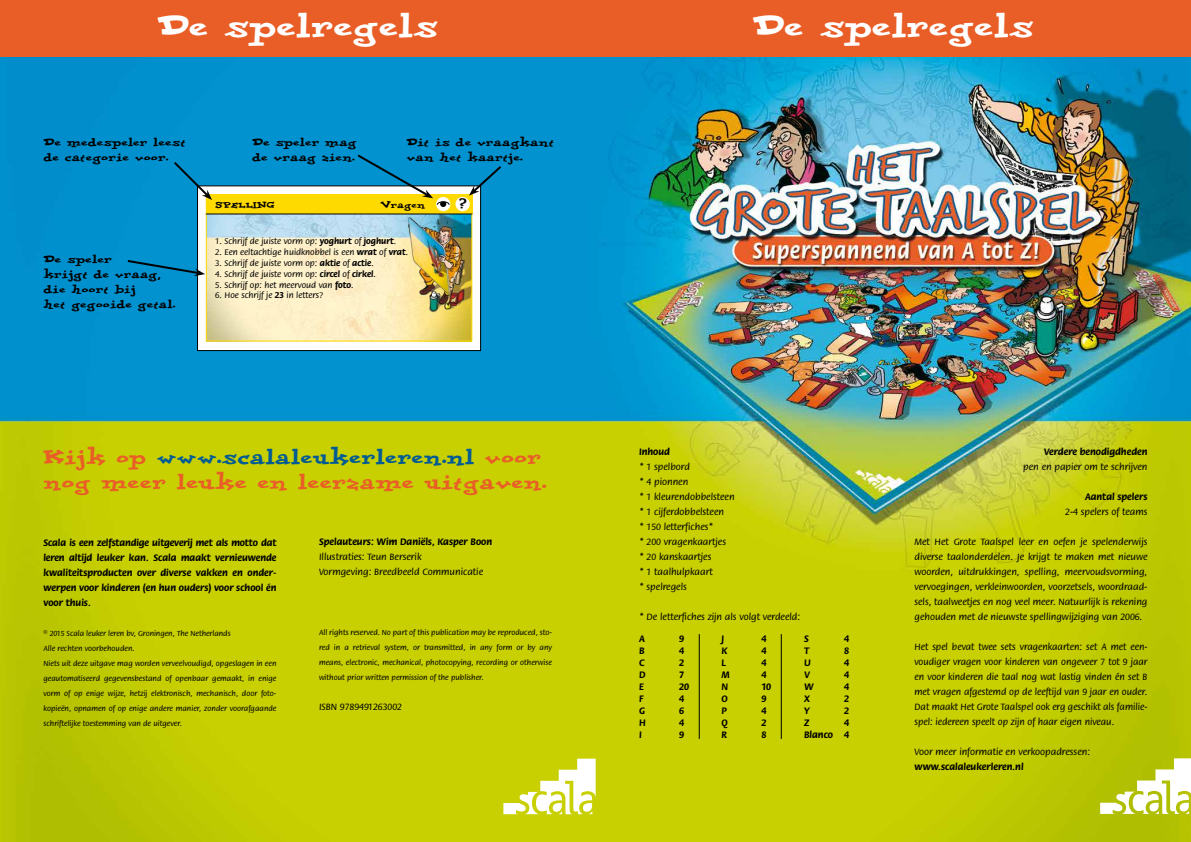
<style>
.page{position:relative;width:1191px;height:842px;background:#fff}
.page>*{position:absolute;margin:0;border:0;box-sizing:border-box;transform-origin:0 0}
.t1{font:900 35px "Dolores";color:#fff}
.t2{font:900 22px/25px "Dolores";color:#e95e27}
.t3{font:900 13px "Dolores";color:#000}
.t4{font:900 12px/15px "Dolores";color:#000}
.t5{font:500 10px/15px "Flora";color:#000}
.t6{font:700 10px/15px "Flora";color:#000;text-align:justify}
.t7{font:900 10px "Dolores";color:#000}
.t8{font:500 9px "Flora";color:#000}
.t9{font:900 9px "Dolores";color:#000}
.t10{font:500 8px/15px "Flora";color:#000}
.s1{font-weight:700}
.s2{color:#005b94}
</style>
<div class="page">
<img style="left:0;top:57px;width:1191px;height:785px">
<svg style="left:503px;top:759px;width:92px;height:55px"></svg>
<svg style="left:1100px;top:758px;width:91px;height:56px"></svg>
<hr style="left:698px;top:634px;width:2px;height:105px;background:#000">
<hr style="left:781px;top:634px;width:1px;height:105px;background:#000">
<div style="left:0;top:0;width:1191px;height:57px;background:#e95e27"></div>
<div style="left:197px;top:186px;width:284px;height:165px;background:#fff;border:1px solid #000"></div>
<img style="left:208px;top:214px;width:262px;height:126px">
<div style="left:206px;top:194px;width:266px;height:148px;border:1px solid #ffda00"></div>
<div style="left:206px;top:194px;width:266px;height:20px;background:#ffda00"></div>
<hr style="left:206px;top:213px;width:266px;height:1px;background:#000">
<div style="left:436px;top:197px;width:14px;height:14px;background:#fff;border-radius:50%"></div>
<div style="left:455px;top:197px;width:15px;height:14px;background:#fff;border-radius:50%"></div>
<svg style="left:172px;top:160px;width:40px;height:40px;background:#188ebd"></svg>
<svg style="left:355px;top:153px;width:94px;height:54px"></svg>
<svg style="left:469px;top:164px;width:34px;height:32px"></svg>
<svg style="left:126px;top:259px;width:79px;height:17px"></svg>
<h1 class="t1" style="left:157px;top:8px;width:283px">De spelregels</h1>
<h1 class="t1" style="left:752px;top:8px;width:283px">De spelregels</h1>
<p class="t4" style="left:44px;top:135px;width:144px">De medespeler leest de categorie voor.</p>
<p class="t4" style="left:44px;top:252px;width:133px">De speler<br>krijgt de vraag, die hoort bij<br>het gegooide getal.</p>
<p class="t4" style="left:252px;top:135px;width:106px">De speler mag de vraag zien.</p>
<p class="t4" style="left:406px;top:136px;width:149px;line-height:14.4px">Dit is de vraagkant van het kaartje.</p>
<p class="t9" style="left:215px;top:201px;width:61px">SPELLING</p>
<p class="t7" style="left:381px;top:200px;width:46px">Vragen</p>
<p class="t8" style="left:215px;top:237px;width:183px">1. Schrijf de juiste vorm op: <span class="s1">yoghurt</span> of <span class="s1">joghurt</span>.</p>
<p class="t8" style="left:215px;top:248px;width:194px">2. Een eeltachtige huidknobbel is een <span class="s1">wrat</span> of <span class="s1">vrat</span>.</p>
<p class="t8" style="left:215px;top:258px;width:160px">3. Schrijf de juiste vorm op: <span class="s1">aktie</span> of <span class="s1">actie</span>.</p>
<p class="t8" style="left:215px;top:269px;width:162px">4. Schrijf de juiste vorm op: <span class="s1">circel</span> of <span class="s1">cirkel</span>.</p>
<p class="t8" style="left:215px;top:280px;width:140px">5. Schrijf op: het meervoud van <span class="s1">foto</span>.</p>
<p class="t8" style="left:215px;top:291px;width:109px">6. Hoe schrijf je <span class="s1">23</span> in letters?</p>
<h3 class="t3" style="left:459px;top:197px;width:9px">?</h3>
<h2 class="t2" style="left:44px;top:445px;width:505px">Kijk op <span class="s2">www.scalaleukerleren.nl</span> voor nog meer leuke en leerzame uitgaven.</h2>
<p class="t6" style="left:44px;top:536px;width:234px">Scala is een zelfstandige uitgeverij met als motto dat leren altijd leuker kan. Scala maakt vernieuwende kwaliteitsproducten over diverse vakken en onder&shy;werpen voor kinderen (en hun ouders) voor school én voor thuis.</p>
<p class="t10" style="left:44px;top:626px;width:234px">© 2015 Scala leuker leren bv, Groningen, The Netherlands<br>Alle rechten voorbehouden.<br>Niets uit deze uitgave mag worden verveelvoudigd, opgeslagen in een geautomatiseerd gegevensbestand of openbaar gemaakt, in enige vorm of op enige wijze, hetzij elektronisch, mechanisch, door foto&shy;kopieën, opnamen of op enige andere manier, zonder voorafgaande schriftelijke toestemming van de uitgever.</p>
<p class="t6" style="left:319px;top:534px;width:175px">Spelauteurs: Wim Daniëls, Kasper Boon</p>
<p class="t5" style="left:319px;top:549px;width:166px">Illustraties: Teun Berserik<br>Vormgeving: Breedbeeld Communicatie</p>
<p class="t10" style="left:319px;top:625px;width:234px;text-align:justify">All rights reserved. No part of this publication may be reproduced, sto&shy;red in a retrieval system, or transmitted, in any form or by any means, electronic, mechanical, photocopying, recording or otherwise without prior written permission of the publisher.</p>
<p class="t5" style="left:319px;top:699px;width:84px">ISBN 9789491263002</p>
<p class="t6" style="left:639px;top:445px;width:32px">Inhoud</p>
<p class="t5" style="left:639px;top:460px;width:97px">* 1 spelbord<br>* 4 pionnen<br>* 1 kleurendobbelsteen * 1 cijferdobbelsteen<br>* 150 letterfiches*<br>* 200 vragenkaartjes<br>* 20 kanskaartjes<br>* 1 taalhulpkaart<br>* spelregels</p>
<p class="t5" style="left:639px;top:610px;width:163px">* De letterfiches zijn als volgt verdeeld:</p>
<p class="t6" style="left:639px;top:632px;width:7px">A</p>
<p class="t6" style="left:679px;top:632px;width:6px">9</p>
<p class="t6" style="left:639px;top:644px;width:7px">B</p>
<p class="t6" style="left:679px;top:644px;width:6px">4</p>
<p class="t6" style="left:639px;top:656px;width:7px">C</p>
<p class="t6" style="left:679px;top:656px;width:6px">2</p>
<p class="t6" style="left:639px;top:668px;width:8px">D</p>
<p class="t6" style="left:679px;top:668px;width:6px">7</p>
<p class="t6" style="left:639px;top:680px;width:6px">E</p>
<p class="t6" style="left:679px;top:680px;width:11px">20</p>
<p class="t6" style="left:639px;top:692px;width:6px">F</p>
<p class="t6" style="left:679px;top:692px;width:6px">4</p>
<p class="t6" style="left:639px;top:704px;width:7px">G</p>
<p class="t6" style="left:679px;top:704px;width:6px">6</p>
<p class="t6" style="left:639px;top:716px;width:8px">H</p>
<p class="t6" style="left:679px;top:716px;width:6px">4</p>
<p class="t6" style="left:639px;top:728px;width:4px">I</p>
<p class="t6" style="left:679px;top:728px;width:6px">9</p>
<p class="t6" style="left:721px;top:632px;width:4px">J</p>
<p class="t6" style="left:761px;top:632px;width:6px">4</p>
<p class="t6" style="left:721px;top:644px;width:7px">K</p>
<p class="t6" style="left:761px;top:644px;width:6px">4</p>
<p class="t6" style="left:721px;top:656px;width:6px">L</p>
<p class="t6" style="left:761px;top:656px;width:6px">4</p>
<p class="t6" style="left:721px;top:668px;width:10px">M</p>
<p class="t6" style="left:761px;top:668px;width:6px">4</p>
<p class="t6" style="left:721px;top:680px;width:8px">N</p>
<p class="t6" style="left:761px;top:680px;width:11px">10</p>
<p class="t6" style="left:721px;top:692px;width:8px">O</p>
<p class="t6" style="left:761px;top:692px;width:6px">9</p>
<p class="t6" style="left:721px;top:704px;width:7px">P</p>
<p class="t6" style="left:761px;top:704px;width:6px">4</p>
<p class="t6" style="left:721px;top:716px;width:8px">Q</p>
<p class="t6" style="left:761px;top:716px;width:6px">2</p>
<p class="t6" style="left:721px;top:728px;width:7px">R</p>
<p class="t6" style="left:761px;top:728px;width:6px">8</p>
<p class="t6" style="left:804px;top:632px;width:6px">S</p>
<p class="t6" style="left:844px;top:632px;width:6px">4</p>
<p class="t6" style="left:804px;top:644px;width:7px">T</p>
<p class="t6" style="left:844px;top:644px;width:6px">8</p>
<p class="t6" style="left:804px;top:656px;width:8px">U</p>
<p class="t6" style="left:844px;top:656px;width:6px">4</p>
<p class="t6" style="left:804px;top:668px;width:7px">V</p>
<p class="t6" style="left:844px;top:668px;width:6px">4</p>
<p class="t6" style="left:804px;top:680px;width:11px">W</p>
<p class="t6" style="left:844px;top:680px;width:6px">4</p>
<p class="t6" style="left:804px;top:692px;width:7px">X</p>
<p class="t6" style="left:844px;top:692px;width:6px">2</p>
<p class="t6" style="left:804px;top:704px;width:7px">Y</p>
<p class="t6" style="left:844px;top:704px;width:6px">2</p>
<p class="t6" style="left:804px;top:716px;width:7px">Z</p>
<p class="t6" style="left:804px;top:717px;width:46px;line-height:12px;text-align:right">4<br>Blanco 4</p>
<p class="t6" style="left:1043px;top:445px;width:105px">Verdere benodigdheden</p>
<p class="t5" style="left:1023px;top:460px;width:126px">pen en papier om te schrijven</p>
<p class="t6" style="left:1085px;top:490px;width:64px">Aantal spelers</p>
<p class="t5" style="left:1065px;top:505px;width:84px">2-4 spelers of teams</p>
<p class="t5" style="left:914px;top:535px;width:234px;text-align:justify">Met Het Grote Taalspel leer en oefen je spelenderwijs diverse taalonderdelen. Je krijgt te maken met nieuwe woorden, uitdrukkingen, spelling, meervoudsvorming, vervoegingen, verkleinwoorden, voorzetsels, woordraad&shy;sels, taalweetjes en nog veel meer. Natuurlijk is rekening gehouden met de nieuwste spellingwijziging van 2006.</p>
<p class="t5" style="left:914px;top:640px;width:234px;text-align:justify">Het spel bevat twee sets vragenkaarten: set A met een&shy;voudiger vragen voor kinderen van ongeveer 7 tot 9 jaar en voor kinderen die taal nog wat lastig vinden én set B met vragen afgestemd op de leeftijd van 9 jaar en ouder.<br>Dat maakt Het Grote Taalspel ook erg geschikt als familie&shy;spel: iedereen speelt op zijn of haar eigen niveau.</p>
<p class="t5" style="left:914px;top:745px;width:177px">Voor meer informatie en verkoopadressen:</p>
<p class="t6" style="left:914px;top:760px;width:111px">www.scalaleukerleren.nl</p>
</div>
